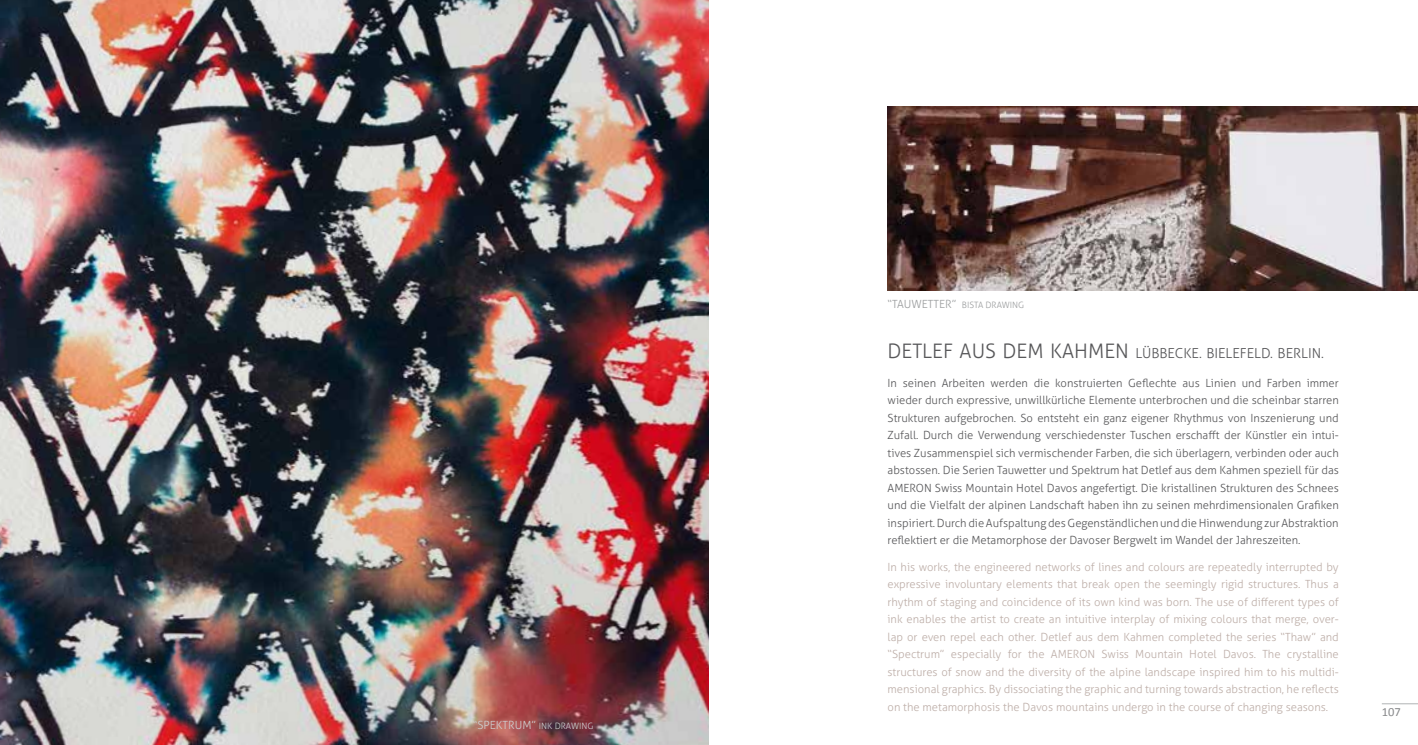
<style>
.page{position:relative;width:1418px;height:745px;background:#fff}
.page>*{position:absolute;margin:0;border:0;box-sizing:border-box;transform-origin:0 0}
.t1{font:300 20px "Aller";color:#58585a}
.t2{font:300 13.75px "Aller";color:#58585a}
.t3{font:12.5px "Calibri";color:#87888a}
.t4{font:300 11.25px/17.5px "Aller";color:#58585a;text-align:justify}
.t5{font:300 11.25px/17.5px "Aller";color:#beafa9;text-align:justify}
.t6{font:300 11.25px "Aller";color:#9c9e9f}
.t7{font:300 11.25px "Aller";color:#cecfd0}
.t8{font:300 8.75px "Aller";color:#9c9e9f}
.t9{font:300 8.75px "Aller";color:#cecfd0}
.s1{font-size:11.25px}
</style>
<div class="page">
<hr style="left:1381px;top:703px;width:36px;height:1px;background:#b1b3b4">
<img style="left:0;top:0;width:709px;height:744px">
<img style="left:887px;top:106px;width:530px;height:185px">
<p class="t7" style="left:473px;top:718px;width:25px">“Spektrum</p>
<p class="t9" style="left:531px;top:720px;width:63px"><span class="s1">”</span> Ink Drawing</p>
<p class="t6" style="left:887px;top:297px;width:41px">“Tauwetter</p>
<p class="t8" style="left:951px;top:299px;width:16px"><span class="s1">”</span> Bista</p>
<p class="t8" style="left:985px;top:299px;width:40px">Drawing</p>
<h1 class="t1" style="left:887px;top:339px;width:12px">detlef</h1>
<h1 class="t1" style="left:959px;top:339px;width:13px">aus</h1>
<h1 class="t1" style="left:1002px;top:339px;width:14px">dem</h1>
<h1 class="t1" style="left:1050px;top:339px;width:14px">kahmen</h1>
<p class="t2" style="left:1135px;top:345px;width:91px">Lü bbecke. BIelefeld</p>
<p class="t2" style="left:1270px;top:345px;width:23px">. berlin</p>
<p class="t2" style="left:1321px;top:345px;width:4px">.</p>
<p class="t4" style="left:887px;top:374px;width:453px">I n seinen Arbeiten werden die konstruierten Geflechte aus Linien und Farben immer wieder durch expressive, unwillkürliche Elemente unterbrochen und die scheinbar starren Strukturen aufgebrochen. So entsteht ein ganz eigener Rhythmus von Inszenierung und Zufall. Durch die Verwendung verschiedenster Tuschen erschafft der Künstler ein intui&shy;tives Zusammenspiel sich vermischender Farben, die sich überlagern, verbinden oder auch abstossen. Die Serien Tauwetter und Spektrum hat Detlef aus dem Kahmen speziell für das AMERON Swiss Mountain Hotel Davos angefertigt. Die kristallinen Strukturen des Schnees und die Vielfalt der alpinen Landschaft haben ihn zu seinen mehrdimensionalen Grafiken inspiriert. Durch die Aufspaltung des Gegenständlichen und die Hinwendung zur Abstraktion reflektiert er die Metamorphose der Davoser Bergwelt im Wandel der Jahreszeiten.</p>
<p class="t5" style="left:887px;top:557px;width:453px">In his works, the engineered networks of lines and colours are repeatedly interrupted by expressive involuntary elements that break open the seemingly rigid structures. Thus a rhythm of staging and coincidence of its own kind was born. The use of different types of ink enables the artist to create an intuitive interplay of mixing colours that merge, over&shy;lap or even repel each other. Detlef aus dem Kahmen completed the series “Thaw” and “Spectrum” especially for the AMERON Swiss Mountain Hotel Davos. The crystalline structures of snow and the diversity of the alpine landscape inspired him to his multidi&shy;mensional graphics. By dissociating the graphic and turning towards abstraction, he reflects on the metamorphosis the Davos mountains undergo in the course of changing seasons.</p>
<p class="t3" style="left:1381px;top:703px;width:21px">107</p>
</div>
